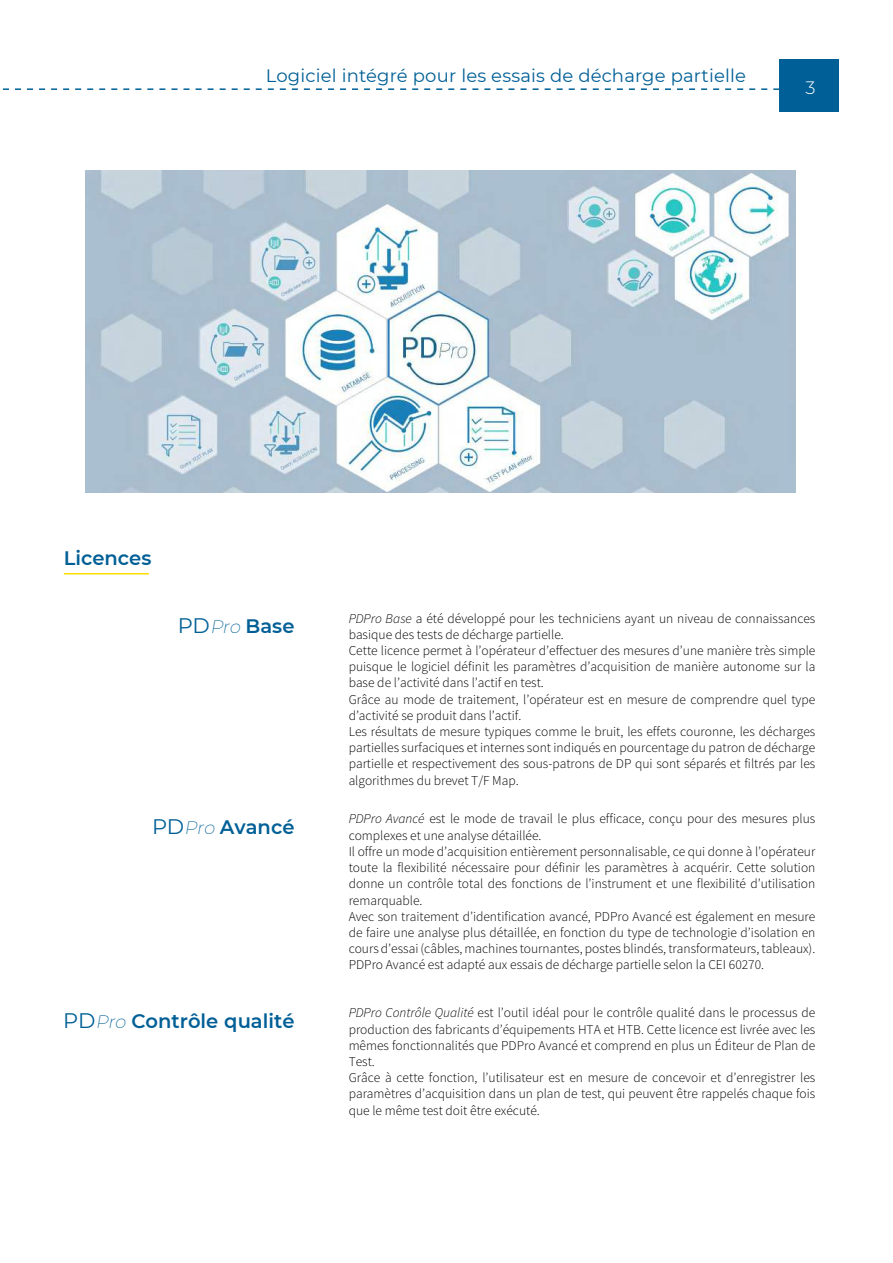
<style>
.page{position:relative;width:893px;height:1263px;background:#fff}
.page>*{position:absolute;margin:0;border:0;box-sizing:border-box;transform-origin:0 0}
.t1{font:600 19.5px "Montserrat";color:#005f96}
.t2{font:18px "Montserrat";letter-spacing:.01em;color:#005f96}
.t3{font:300 18px "Montserrat";color:#fff}
.t4{font:300 13.5px/16.2px "Source Sans Pro";color:#000}
.t5{font:300 13.5px/16.2px "Source Sans Pro";color:#010102}
.s1{font-weight:400;font-size:21px}
.s2{font-weight:200;font-style:italic;font-size:18px}
.s3{font-style:italic}
.s4{font-style:italic;color:#000}
</style>
<div class="page">
<div style="left:779px;top:59px;width:60px;height:52px;background:#005f96"></div>
<svg style="left:2px;top:88px;width:777px;height:2px"></svg>
<img style="left:86px;top:170px;width:709px;height:323px">
<hr style="left:64px;top:573px;width:85px;height:1px;background:#ffdb00">
<h2 class="t2" style="left:266px;top:69px;width:482px">Logiciel intégré pour les essais de décharge partielle</h2>
<h2 class="t3" style="left:805px;top:81px;width:12px">3</h2>
<h1 class="t1" style="left:64px;top:547px;width:89px">Licences</h1>
<h1 class="t1" style="left:178px;top:615px;width:118px"><span class="s1">PD</span><span class="s2">Pro</span> Base</h1>
<h1 class="t1" style="left:152px;top:816px;width:144px"><span class="s1">PD</span><span class="s2">Pro</span> Avancé</h1>
<h1 class="t1" style="left:63px;top:1010px;width:233px"><span class="s1">PD</span><span class="s2">Pro</span> Contrôle qualité</h1>
<p class="t4" style="left:349px;top:610px;width:468px"><span class="s3">PDPro Base</span> a été développé pour les techniciens ayant un niveau de connaissances basique des tests de décharge partielle.<br>Cette licence permet à l’opérateur d’effectuer des mesures d’une manière très simple puisque le logiciel définit les paramètres d’acquisition de manière autonome sur la base de l’activité dans l’actif en test.<br>Grâce au mode de traitement, l’opérateur est en mesure de comprendre quel type d’activité se produit dans l’actif.<br>Les résultats de mesure typiques comme le bruit, les effets couronne, les décharges partielles surfaciques et internes sont indiqués en pourcentage du patron de décharge partielle et respectivement des sous-patrons de DP qui sont séparés et filtrés par les algorithmes du brevet T/F Map.</p>
<p class="t5" style="left:349px;top:811px;width:468px"><span class="s4">PDPro Avancé</span> est le mode de travail le plus efficace, conçu pour des mesures plus complexes et une analyse détaillée.<br>Il offre un mode d’acquisition entièrement personnalisable, ce qui donne à l’opérateur toute la flexibilité nécessaire pour définir les paramètres à acquérir. Cette solution donne un contrôle total des fonctions de l’instrument et une flexibilité d’utilisation remarquable.<br>Avec son traitement d’identification avancé, PDPro Avancé est également en mesure de faire une analyse plus détaillée, en fonction du type de technologie d’isolation en cours d’essai (câbles, machines tournantes, postes blindés, transformateurs, tableaux).<br>PDPro Avancé est adapté aux essais de décharge partielle selon la CEI 60270.</p>
<p class="t4" style="left:349px;top:1005px;width:468px"><span class="s3">PDPro Contrôle Qualité</span> est l’outil idéal pour le contrôle qualité dans le processus de production des fabricants d’équipements HTA et HTB. Cette licence est livrée avec les mêmes fonctionnalités que PDPro Avancé et comprend en plus un Éditeur de Plan de Test.<br>Grâce à cette fonction, l’utilisateur est en mesure de concevoir et d’enregistrer les paramètres d’acquisition dans un plan de test, qui peuvent être rappelés chaque fois que le même test doit être exécuté.</p>
</div>
